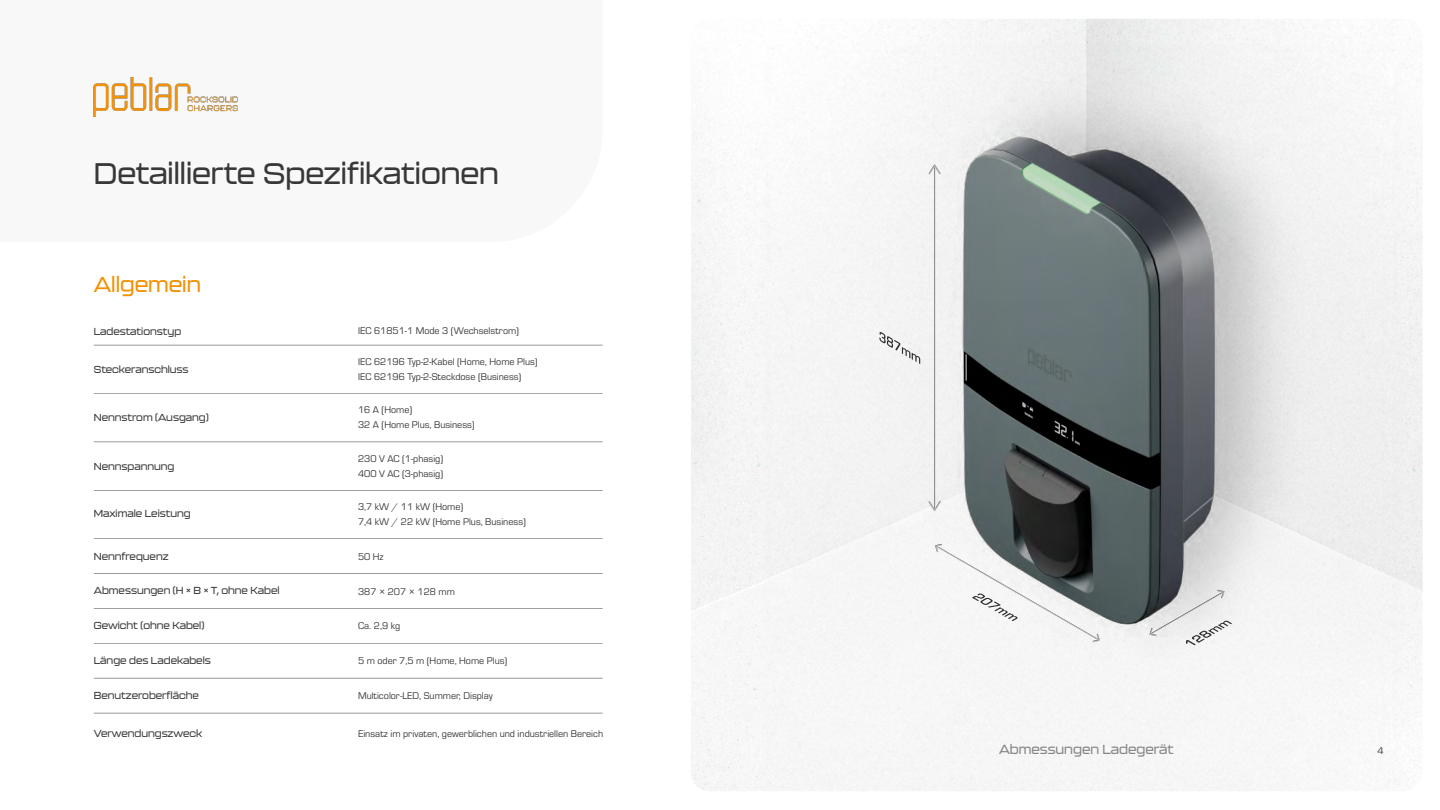
<style>
.page{position:relative;width:1440px;height:810px;background:#fff}
.page>*{position:absolute;margin:0;border:0;box-sizing:border-box;transform-origin:0 0}
.t1{font:500 29.55px "Kallisto";color:#383838}
.t2{font:500 21.3px "Kallisto";color:#f39207}
.t3{font:500 13.12px "Kallisto";color:#383838}
.t4{font:10.05px/15.1px "Eurostile";color:#383838}
.t5{font:500 10.05px "Kallisto";color:#383838}
</style>
<div class="page">
<div style="left:691px;top:26px;width:728px;height:765px;background:#f6f6f6"></div>
<div style="left:815px;top:737px;width:539px;height:22px;background:#f6f6f6"></div>
<img style="left:94px;top:78px;width:143px;height:38px">
<img style="left:722px;top:19px;width:701px;height:718px">
<hr style="left:94px;top:345px;width:509px;height:1px;background:#000">
<hr style="left:94px;top:442px;width:509px;height:1px;background:#000">
<hr style="left:94px;top:538px;width:509px;height:1px;background:#000">
<hr style="left:94px;top:573px;width:509px;height:1px;background:#000">
<hr style="left:94px;top:608px;width:509px;height:1px;background:#000">
<hr style="left:94px;top:643px;width:509px;height:1px;background:#000">
<hr style="left:94px;top:678px;width:509px;height:1px;background:#000">
<hr style="left:94px;top:713px;width:509px;height:1px;background:#000">
<hr style="left:94px;top:393px;width:509px;height:1px;background:#000">
<hr style="left:94px;top:490px;width:509px;height:1px;background:#000">
<h1 class="t1" style="left:94px;top:156px;width:407px">Detaillierte Spezifikationen</h1>
<h2 class="t2" style="left:94px;top:272px;width:109px">Allgemein</h2>
<p class="t5" style="left:94px;top:326px;width:89px">Ladestationstyp</p>
<p class="t4" style="left:358px;top:323px;width:163px">IEC 61851-1 Mode 3 (Wechselstrom)</p>
<p class="t4" style="left:358px;top:353px;width:181px">IEC 62196 Typ-2-Kabel (Home, Home Plus)<br>IEC 62196 Typ-2-Steckdose (Business)</p>
<p class="t4" style="left:358px;top:401px;width:118px">16 A (Home)<br>32 A (Home Plus, Business)</p>
<p class="t4" style="left:358px;top:450px;width:87px">230 V AC (1-phasig)<br>400 V AC (3-phasig)</p>
<p class="t4" style="left:358px;top:498px;width:169px">3,7 kW / 11 kW (Home)<br>7,4 kW / 22 kW (Home Plus, Business)</p>
<p class="t4" style="left:358px;top:548px;width:27px">50 Hz</p>
<p class="t4" style="left:358px;top:583px;width:98px">387 × 207 × 128 mm</p>
<p class="t4" style="left:358px;top:618px;width:44px">Ca. 2,9 kg</p>
<p class="t4" style="left:358px;top:653px;width:151px">5 m oder 7,5 m (Home, Home Plus)</p>
<p class="t4" style="left:358px;top:687px;width:136px">Multicolor-LED, Summer, Display</p>
<p class="t4" style="left:358px;top:726px;width:247px">Einsatz im privaten, gewerblichen und industriellen Bereich</p>
<p class="t5" style="left:94px;top:363px;width:96px">Steckeranschluss</p>
<p class="t5" style="left:94px;top:411px;width:117px">Nennstrom (Ausgang)</p>
<p class="t5" style="left:94px;top:460px;width:82px">Nennspannung</p>
<p class="t5" style="left:94px;top:508px;width:98px">Maximale Leistung</p>
<p class="t5" style="left:94px;top:550px;width:76px">Nennfrequenz</p>
<p class="t5" style="left:94px;top:585px;width:187px">Abmessungen (H × B × T, ohne Kabel</p>
<p class="t5" style="left:94px;top:620px;width:112px">Gewicht (ohne Kabel)</p>
<p class="t5" style="left:94px;top:655px;width:119px">Länge des Ladekabels</p>
<p class="t5" style="left:94px;top:689px;width:107px">Benutzeroberfläche</p>
<p class="t5" style="left:94px;top:728px;width:110px">Verwendungszweck</p>
<h3 class="t3" style="left:999px;top:741px;width:176px">Abmessungen Ladegerät</h3>
<p class="t4" style="left:1378px;top:742px;width:8px">4</p>
</div>
